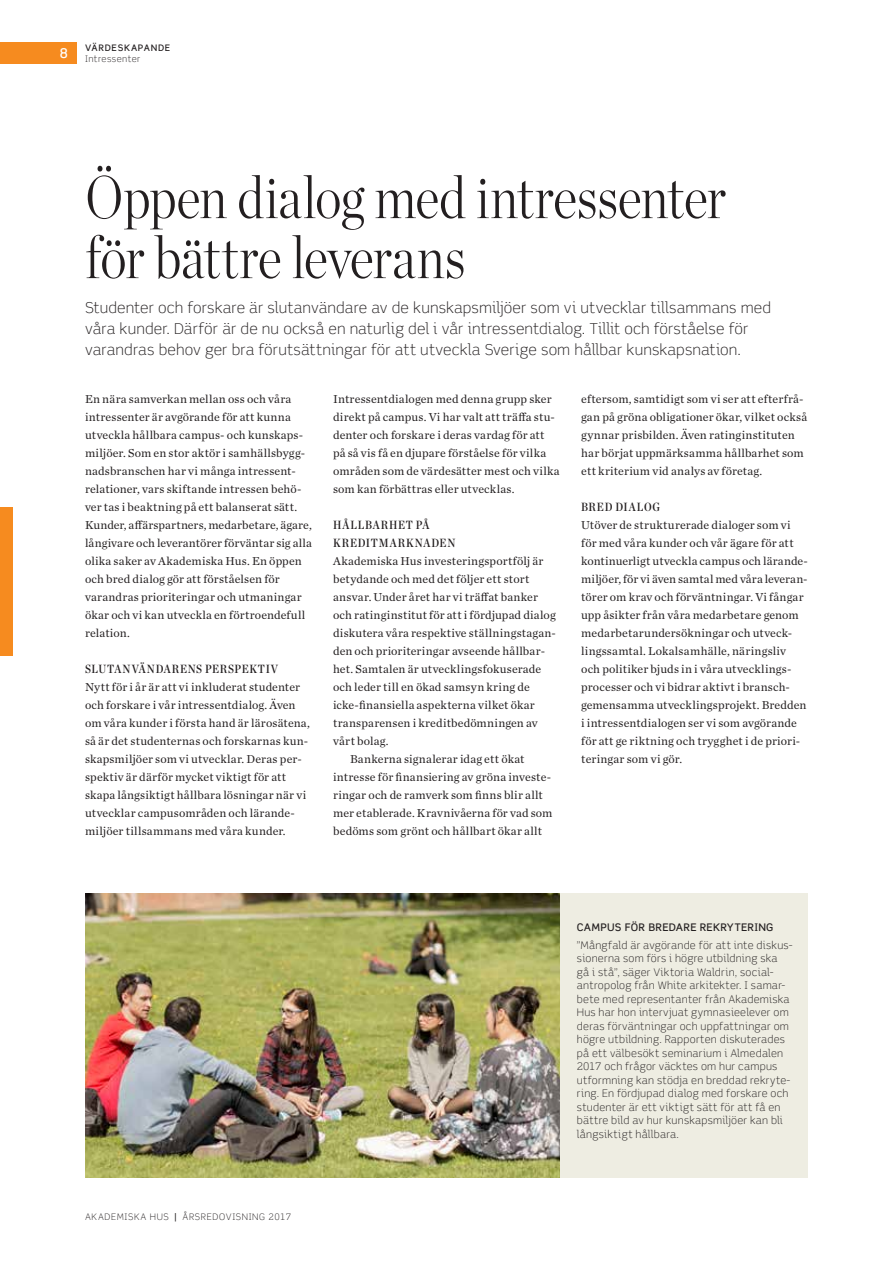
<style>
.page{position:relative;width:893px;height:1263px;background:#fff}
.page>*{position:absolute;margin:0;border:0;box-sizing:border-box;transform-origin:0 0}
.t1{font:300 60px/60px "Chronicle Disp Cond";letter-spacing:-.015em;color:#231f20}
.t2{font:15px/21px "Scene AH Light";letter-spacing:.005em;color:#231f20}
.t3{font:13.5px "Scene AH Medium";color:#fff}
.t4{font:12px/18px "Chronicle Text G1";letter-spacing:.015em;color:#231f20}
.t5{font:12px/18px "Chronicle Deck Cond Semi";letter-spacing:.065em;color:#231f20}
.t6{font:10.5px/13.5px "Scene AH Light";letter-spacing:.02em;color:#231f20}
.t7{font:10.5px "Scene AH Medium";letter-spacing:.02em;color:#231f20}
.t8{font:9px "Scene AH Light";letter-spacing:.065em;color:#231f20}
.t9{font:9px "Scene AH Medium";letter-spacing:.075em;color:#231f20}
.t10{font:9px "Scene AH Light";letter-spacing:.045em;color:#231f20}
.s1{font-family:"Scene AH Medium"}
</style>
<div class="page">
<div style="left:0;top:43px;width:77px;height:21px;background:#f68b1f"></div>
<div style="left:560px;top:893px;width:248px;height:285px;background:#eeede2"></div>
<div style="left:0;top:507px;width:13px;height:149px;background:#f68b1f"></div>
<img style="left:85px;top:893px;width:475px;height:285px">
<p class="t3" style="left:59px;top:45px;width:10px">8</p>
<p class="t9" style="left:85px;top:42px;width:87px">VÄRDESKAPANDE</p>
<p class="t10" style="left:85px;top:53px;width:57px">Intressenter</p>
<h1 class="t1" style="left:85px;top:162px;width:643px">Öppen dialog med intressenter för bättre leverans</h1>
<p class="t2" style="left:85px;top:298px;width:687px">Studenter och forskare är slutanvändare av de kunskapsmiljöer som vi utvecklar tillsammans med våra kunder. Därför är de nu också en naturlig del i vår intressentdialog. Tillit och förståelse för varandras behov ger bra förutsättningar för att utveckla Sverige som hållbar kunskapsnation.</p>
<p class="t4" style="left:85px;top:389px;width:228px">En nära samverkan mellan oss och våra intressenter är avgörande för att kunna utveckla hållbara campus- och kunskaps&shy;miljöer. Som en stor aktör i samhällsbygg&shy;nadsbranschen har vi många intressent&shy;relationer, vars skiftande intressen behö&shy;ver tas i beaktning på ett balanserat sätt.<br>Kunder, affärspartners, medarbetare, ägare, långivare och leverantörer förväntar sig alla olika saker av Akademiska Hus. En öppen och bred dialog gör att förståelsen för varandras prioriteringar och utmaningar ökar och vi kan utveckla en förtroendefull relation.</p>
<p class="t5" style="left:85px;top:659px;width:195px">SLUTANVÄNDARENS PERSPEKTIV</p>
<p class="t4" style="left:85px;top:677px;width:226px">Nytt för i år är att vi inkluderat studenter och forskare i vår intressentdialog. Även om våra kunder i första hand är lärosätena, så är det studenternas och forskarnas kun&shy;skapsmiljöer som vi utvecklar. Deras per&shy;spektiv är därför mycket viktigt för att skapa långsiktigt hållbara lösningar när vi utvecklar campusområden och lärande&shy;miljöer tillsammans med våra kunder.</p>
<p class="t4" style="left:581px;top:389px;width:227px">eftersom, samtidigt som vi ser att efterfrå&shy;gan på gröna obligationer ökar, vilket också gynnar prisbilden. Även ratinginstituten har börjat uppmärksamma hållbarhet som ett kriterium vid analys av företag.</p>
<p class="t5" style="left:581px;top:497px;width:80px">BRED DIALOG</p>
<p class="t4" style="left:581px;top:515px;width:228px">Utöver de strukturerade dialoger som vi för med våra kunder och vår ägare för att kontinuerligt utveckla campus och lärande&shy;miljöer, för vi även samtal med våra leveran&shy;törer om krav och förväntningar. Vi fångar upp åsikter från våra medarbetare genom medarbetarundersökningar och utveck&shy;lingssamtal. Lokalsamhälle, näringsliv och politiker bjuds in i våra utvecklings&shy;processer och vi bidrar aktivt i bransch&shy;gemensamma utvecklingsprojekt. Bredden i intressentdialogen ser vi som avgörande för att ge riktning och trygghet i de priori&shy;teringar som vi gör.</p>
<p class="t4" style="left:333px;top:389px;width:228px">Intressentdialogen med denna grupp sker direkt på campus. Vi har valt att träffa stu&shy;denter och forskare i deras vardag för att på så vis få en djupare förståelse för vilka områden som de värdesätter mest och vilka som kan förbättras eller utvecklas.</p>
<p class="t5" style="left:333px;top:515px;width:124px">HÅLLBARHET PÅ<br>KREDITMARKNADEN</p>
<p class="t4" style="left:333px;top:551px;width:212px">Akademiska Hus investeringsportfölj är</p>
<p class="t4" style="left:333px;top:569px;width:198px">betydande och med det följer ett stort</p>
<p class="t4" style="left:333px;top:587px;width:206px">ansvar. Under året har vi träffat banker</p>
<p class="t4" style="left:333px;top:605px;width:224px">och ratinginstitut för att i fördjupad dialog</p>
<p class="t4" style="left:333px;top:623px;width:224px">diskutera våra respektive ställningstagan-</p>
<p class="t4" style="left:333px;top:641px;width:214px">den och prioriteringar avseende hållbar-</p>
<p class="t4" style="left:333px;top:659px;width:210px">het. Samtalen är utvecklingsfokuserade</p>
<p class="t4" style="left:333px;top:677px;width:198px">och leder till en ökad samsyn kring de</p>
<p class="t4" style="left:333px;top:695px;width:203px">icke--finansiella aspekterna vilket ökar</p>
<p class="t4" style="left:333px;top:713px;width:206px">transparensen i kreditbedömningen av</p>
<p class="t4" style="left:333px;top:731px;width:57px">vårt bolag.</p>
<p class="t4" style="left:350px;top:749px;width:176px">Bankerna signalerar idag ett ökat</p>
<p class="t4" style="left:333px;top:767px;width:220px">intresse för finansiering av gröna investe-</p>
<p class="t4" style="left:333px;top:785px;width:211px">ringar och de ramverk som finns blir allt</p>
<p class="t4" style="left:333px;top:803px;width:221px">mer etablerade. Kravnivåerna för vad som</p>
<p class="t4" style="left:333px;top:821px;width:210px">bedöms som grönt och hållbart ökar allt</p>
<p class="t8" style="left:85px;top:1212px;width:208px">AKADEMISKA HUS <span class="s1">|</span> ÅRSREDOVISNING 2017</p>
<p class="t7" style="left:577px;top:921px;width:198px">CAMPUS FÖR BREDARE REKRYTERING</p>
<p class="t6" style="left:577px;top:938px;width:217px">”Mångfald är avgörande för att inte diskus&shy;sionerna som förs i högre utbildning ska<br>gå i stå”, säger Viktoria Waldrin, social&shy;antropolog från White arkitekter. I samar&shy;bete med representanter från Akademiska Hus har hon intervjuat gymnasieelever om deras förväntningar och uppfattningar om högre utbildning. Rapporten diskuterades på ett välbesökt seminarium i Almedalen 2017 och frågor väcktes om hur campus utformning kan stödja en breddad rekryte&shy;ring. En fördjupad dialog med forskare och studenter är ett viktigt sätt för att få en bättre bild av hur kunskapsmiljöer kan bli långsiktigt hållbara.</p>
</div>
